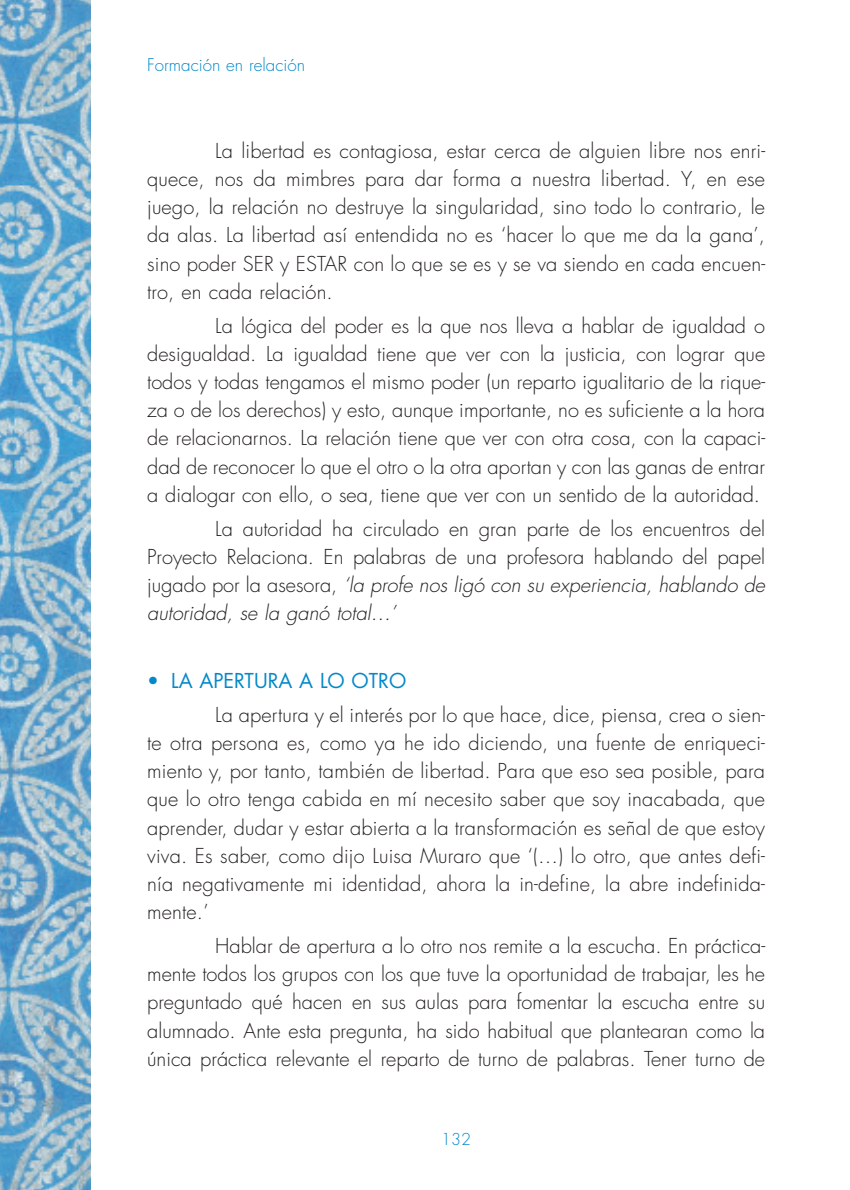
<style>
.page{position:relative;width:850px;height:1190px;background:#fff}
.page>*{position:absolute;margin:0;border:0;box-sizing:border-box;transform-origin:0 0}
.t1{font:300 20px/28.2px "Futura";color:#231f20;text-align:justify}
.t2{font:20px "Futura";color:#0388c9}
.t3{font:300 17px "Futura";color:#0388c9}
.t4{font:300 16px "Futura";color:#0388c9}
.s1{font-style:italic}
</style>
<div class="page">
<img style="left:0;top:0;width:91px;height:1190px">
<p class="t3" style="left:147px;top:57px;width:159px">Formación en relación</p>
<p class="t1" style="left:147px;top:138px;width:619px;text-indent:68px">La libertad es contagiosa, estar cerca de alguien libre nos enri&shy;quece, nos da mimbres para dar forma a nuestra libertad. Y, en ese juego, la relación no destruye la singularidad, sino todo lo contrario, le da alas. La libertad así entendida no es ‘hacer lo que me da la gana’, sino poder SER y ESTAR con lo que se es y se va siendo en cada encuen&shy;tro, en cada relación.</p>
<p class="t1" style="left:147px;top:313px;width:620px;text-indent:68px">La lógica del poder es la que nos lleva a hablar de igualdad o desigualdad. La igualdad tiene que ver con la justicia, con lograr que todos y todas tengamos el mismo poder (un reparto igualitario de la rique&shy;za o de los derechos) y esto, aunque importante, no es suficiente a la hora de relacionarnos. La relación tiene que ver con otra cosa, con la capaci&shy;dad de reconocer lo que el otro o la otra aportan y con las ganas de entrar a dialogar con ello, o sea, tiene que ver con un sentido de la autoridad.</p>
<p class="t1" style="left:147px;top:516px;width:623px;text-align:left;text-indent:68px">La autoridad ha circulado en gran parte de los encuentros del Proyecto Relaciona. En palabras de una profesora hablando del papel j u g a d o p o r l a a s es o ra , <span class="s1">‘la profe nos ligó con su experiencia, hablando de autoridad, se la ganó total…’</span></p>
<p class="t2" style="left:147px;top:671px;width:261px">• LA APERTURA A LO OTRO</p>
<p class="t1" style="left:147px;top:702px;width:619px;text-indent:68px">La apertura y el interés por lo que hace, dice, piensa, crea o sien&shy;te otra persona es, como ya he ido diciendo, una fuente de enriqueci&shy;miento y, por tanto, también de libertad. Para que eso sea posible, para que lo otro tenga cabida en mí necesito saber que soy inacabada, que aprender, dudar y estar abierta a la transformación es señal de que estoy viva. Es saber, como dijo Luisa Muraro que ‘(…) lo otro, que antes defi&shy;nía negativamente mi identidad, ahora la in-define, la abre indefinida&shy;mente.’</p>
<p class="t1" style="left:147px;top:933px;width:620px;text-indent:68px">Hablar de apertura a lo otro nos remite a la escucha. En práctica&shy;mente todos los grupos con los que tuve la oportunidad de trabajar, les he preguntado qué hacen en sus aulas para fomentar la escucha entre su alumnado. Ante esta pregunta, ha sido habitual que plantearan como la única práctica relevante el reparto de turno de palabras. Tener turno de</p>
<p class="t4" style="left:441px;top:1132px;width:31px">132</p>
</div>
